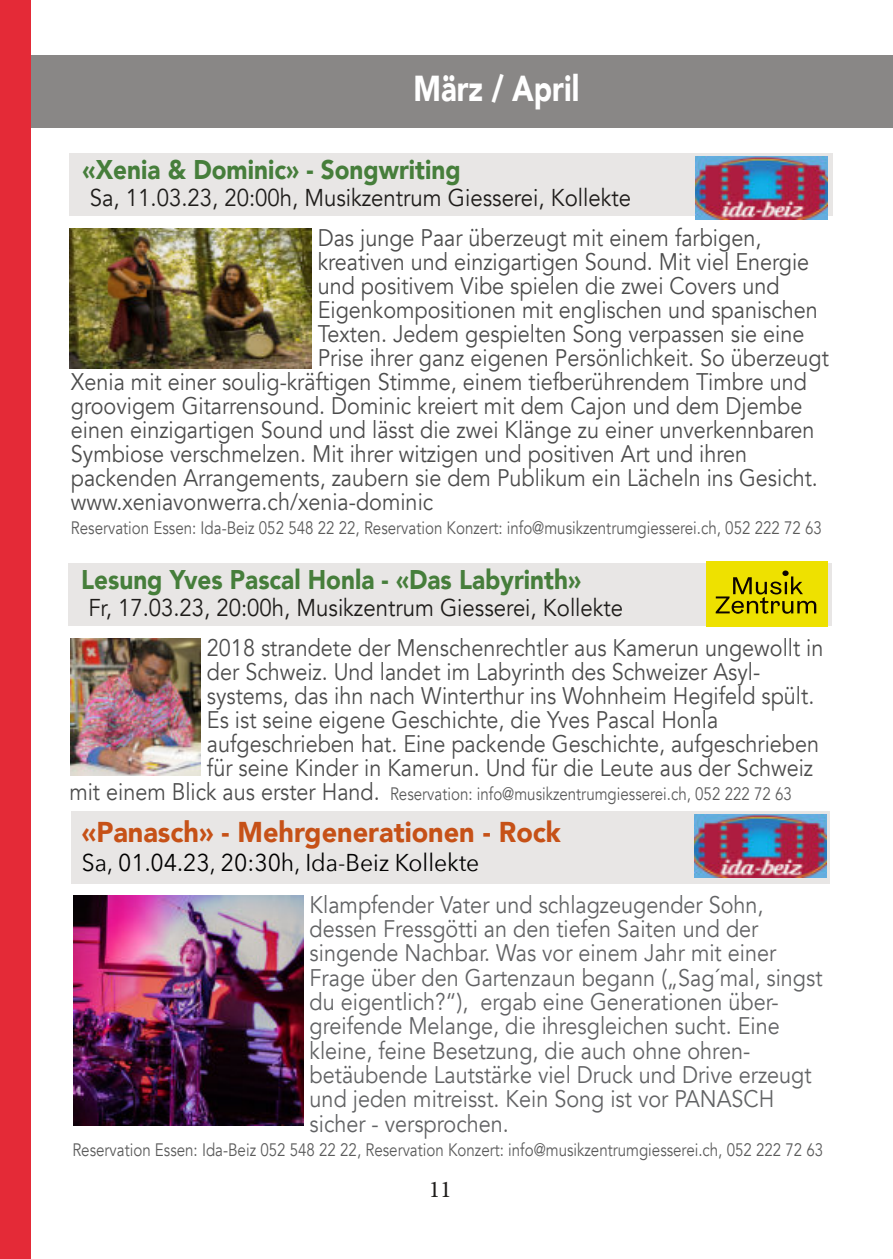
<style>
.page{position:relative;width:893px;height:1259px;background:#fff}
.page>*{position:absolute;margin:0;border:0;box-sizing:border-box;transform-origin:0 0}
.t1{font:900 36px "Avenir";color:#fff;scale:.81 1}
.t2{font:900 28.5px "Avenir";color:#c65117;scale:.94 1}
.t3{font:900 27px "Avenir";color:#467e3b;scale:.9 1}
.t4{font:24.3px "Avenir";color:#1e1c1a;scale:.91 1}
.t5{font:24.3px "Avenir Next";color:#000;scale:.94 1}
.t6{font:24px/24px "Avenir";color:rgb(0 0 0/.7);scale:.9 1}
.t7{font:24px/24.3px "Avenir";color:rgb(88 89 91/.94);scale:.9 1}
.t8{font:24px "Minion Pro";color:#1e1c1a}
.t9{font:18px "Avenir";color:rgb(20 20 20/.7);scale:.84 1}
.s1{font-size:24px;color:rgb(0 0 0/.7)}
</style>
<div class="page">
<div style="left:30px;top:55px;width:863px;height:72px;background:#898786"></div>
<div style="left:0;top:0;width:30px;height:1259px;background:#e42a37"></div>
<div style="left:69px;top:153px;width:764px;height:62px;background:#e8e6e5"></div>
<img style="left:695px;top:157px;width:133px;height:62px">
<img style="left:70px;top:228px;width:242px;height:140px">
<div style="left:68px;top:563px;width:763px;height:63px;background:#e8e6e5"></div>
<div style="left:71px;top:811px;width:759px;height:72px;background:#e8e6e5"></div>
<div style="left:706px;top:561px;width:122px;height:66px;background:#eee100"></div>
<svg style="left:716px;top:576px;width:100px;height:38px"></svg>
<div style="left:782px;top:570px;width:7px;height:6px;background:#0d0401;border-radius:50%"></div>
<img style="left:74px;top:895px;width:229px;height:230px">
<img style="left:71px;top:639px;width:130px;height:136px">
<img style="left:694px;top:814px;width:133px;height:63px">
<h1 class="t1" style="left:413px;top:65px;width:206px">März / April</h1>
<p class="t3" style="left:83px;top:152px;width:422px">«Xenia &amp; Dominic» - Songwriting</p>
<p class="t4" style="left:90px;top:181px;width:596px">Sa, 11.03.23, 20:00h, Musikzentrum Giesserei, Kollekte</p>
<p class="t6" style="left:318px;top:226px;width:494px">Das junge Paar überzeugt mit einem farbigen,</p>
<p class="t6" style="left:318px;top:250px;width:548px">kreativen und einzigartigen Sound. Mit viel Energie</p>
<p class="t6" style="left:318px;top:274px;width:515px">und positivem Vibe spielen die zwei Covers und</p>
<p class="t6" style="left:318px;top:298px;width:557px">Eigenkompositionen mit englischen und spanischen</p>
<p class="t6" style="left:318px;top:322px;width:542px">Texten. Jedem gespielten Song verpassen sie eine</p>
<p class="t6" style="left:318px;top:346px;width:569px">Prise ihrer ganz eigenen Persönlichkeit. So überzeugt</p>
<p class="t6" style="left:71px;top:370px;width:819px">Xenia mit einer soulig-kräftigen Stimme, einem tiefberührendem Timbre und</p>
<p class="t6" style="left:71px;top:394px;width:814px">groovigem Gitarrensound. Dominic kreiert mit dem Cajon und dem Djembe</p>
<p class="t6" style="left:71px;top:418px;width:828px">einen einzigartigen Sound und lässt die zwei Klänge zu einer unverkennbaren</p>
<p class="t6" style="left:71px;top:442px;width:753px">Symbiose verschmelzen. Mit ihrer witzigen und positiven Art und ihren</p>
<p class="t6" style="left:71px;top:466px;width:831px">packenden Arrangements, zaubern sie dem Publikum ein Lächeln ins Gesicht.</p>
<p class="t6" style="left:71px;top:490px;width:404px">www.xeniavonwerra.ch/xenia-dominic</p>
<p class="t9" style="left:71px;top:516px;width:896px">Reservation Essen: Ida-Beiz 052 548 22 22, Reservation Konzert: info@musikzentrumgiesserei.ch, 052 222 72 63</p>
<p class="t3" style="left:81px;top:562px;width:557px">Lesung Yves Pascal Honla - «Das Labyrinth»</p>
<p class="t4" style="left:88px;top:592px;width:589px">Fr, 17.03.23, 20:00h, Musikzentrum Giesserei, Kollekte</p>
<p class="t6" style="left:207px;top:636px;width:686px">2018 strandete der Menschenrechtler aus Kamerun ungewollt in der Schweiz. Und landet im Labyrinth des Schweizer Asyl&shy;systems, das ihn nach Winterthur ins Wohnheim Hegifeld spült.<br>Es ist seine eigene Geschichte, die Yves Pascal Honla aufgeschrieben hat. Eine packende Geschichte, aufgeschrieben für seine Kinder in Kamerun. Und für die Leute aus der Schweiz</p>
<p class="t9" style="left:69px;top:782px;width:862px"><span class="s1">mit einem Blick aus erster Hand.</span> Reservation: info@musikzentrumgiesserei.ch, 052 222 72 63</p>
<p class="t2" style="left:82px;top:813px;width:511px">«Panasch» - Mehrgenerationen - Rock</p>
<p class="t5" style="left:82px;top:846px;width:424px">Sa, 01.04.23, 20:30h, Ida-Beiz Kollekte</p>
<p class="t7" style="left:310px;top:892px;width:571px">Klampfender Vater und schlagzeugender Sohn, dessen Fressgötti an den tiefen Saiten und der singende Nachbar. Was vor einem Jahr mit einer Frage über den Gartenzaun begann („Sag´mal, singst du eigentlich?“), ergab eine Generationen über&shy;greifende Melange, die ihresgleichen sucht. Eine kleine, feine Besetzung, die auch ohne ohren&shy;betäubende Lautstärke viel Druck und Drive erzeugt und jeden mitreisst. Kein Song ist vor PANASCH sicher - versprochen.</p>
<p class="t9" style="left:72px;top:1137px;width:896px">Reservation Essen: Ida-Beiz 052 548 22 22, Reservation Konzert: info@musikzentrumgiesserei.ch, 052 222 72 63</p>
<p class="t8" style="left:429px;top:1179px;width:25px">11</p>
</div>
